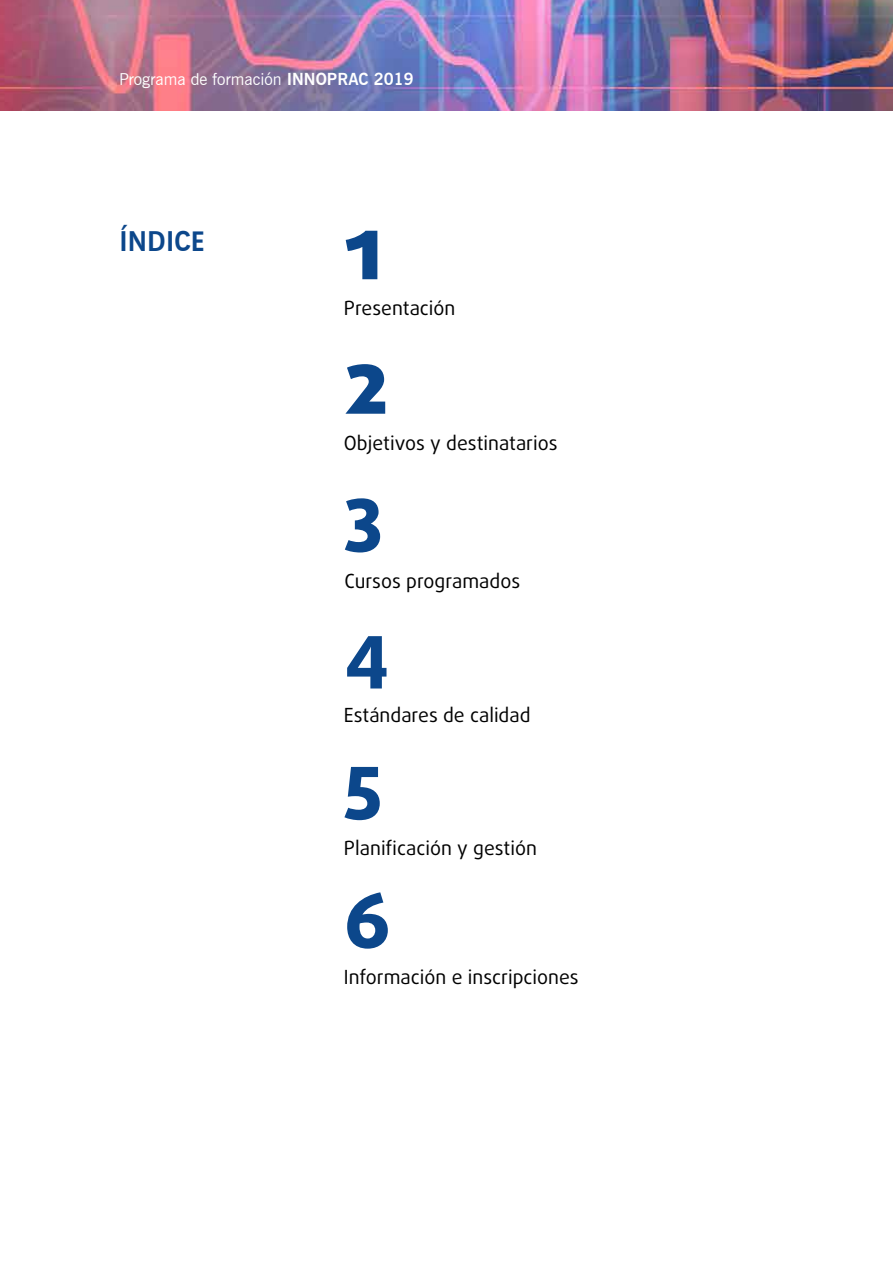
<style>
.page{position:relative;width:893px;height:1263px;background:#fff}
.page>*{position:absolute;margin:0;border:0;box-sizing:border-box;transform-origin:0 0}
.t1{font:800 90px "Daxline Pro";color:#0c478b}
.t2{font:800 78px "Daxline Pro";color:#0c478b}
.t3{font:800 75px "Daxline Pro";color:#0c478b}
.t4{font:700 27px "News Gothic BT";color:#0c478b}
.t5{font:19.5px "Daxline Pro";color:#000}
.t6{font:16.5px "News Gothic BT";color:#fff}
.s1{font-weight:700}
.s2{font-family:"Daxline Pro"}
</style>
<div class="page">
<img style="left:0;top:0;width:893px;height:111px">
<p class="t6" style="left:119px;top:69px;width:296px">Programa de formación <span class="s1">INNOPRAC 2019</span></p>
<h3 class="t4" style="left:119px;top:225px;width:87px">ÍNDIC<span class="s2">E</span></h3>
<h1 class="t1" style="left:344px;top:187px;width:41px">1</h1>
<p class="t5" style="left:344px;top:295px;width:113px">Presentación</p>
<h1 class="t1" style="left:344px;top:321px;width:46px">2</h1>
<p class="t5" style="left:344px;top:430px;width:215px">Objetivos y destinatarios</p>
<h3 class="t3" style="left:344px;top:463px;width:40px">3</h3>
<p class="t5" style="left:344px;top:568px;width:177px">Cursos programados</p>
<h3 class="t3" style="left:344px;top:600px;width:47px">4</h3>
<p class="t5" style="left:344px;top:702px;width:188px">Estándares de calidad</p>
<h3 class="t3" style="left:344px;top:730px;width:40px">5</h3>
<p class="t5" style="left:344px;top:835px;width:194px">Planificación y gestión</p>
<h2 class="t2" style="left:344px;top:868px;width:49px">6</h2>
<p class="t5" style="left:344px;top:964px;width:236px">Información e inscripciones</p>
</div>
